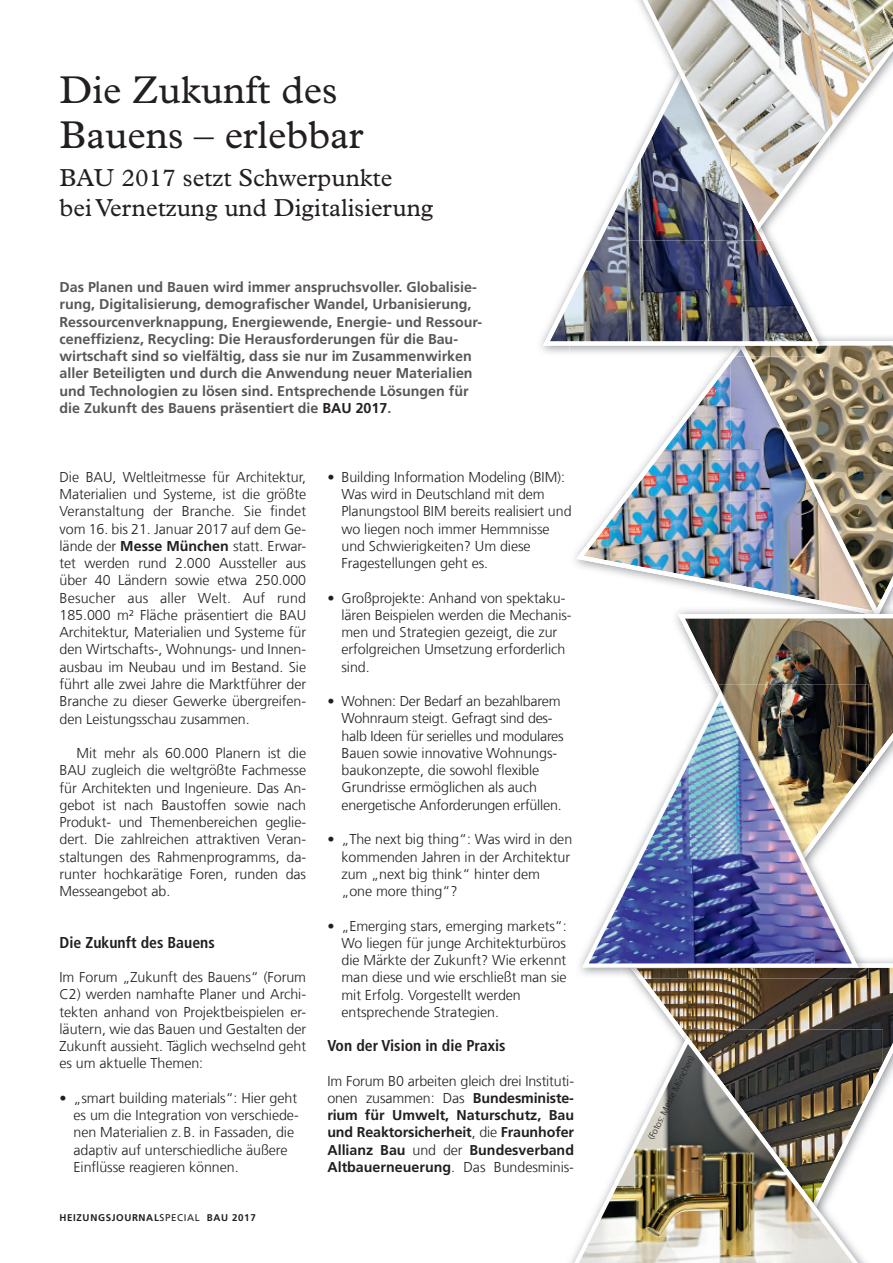
<style>
.page{position:relative;width:893px;height:1263px;background:#fff}
.page>*{position:absolute;margin:0;border:0;box-sizing:border-box;transform-origin:0 0}
.t1{font:39px/45px "Plantin";color:#231f20}
.t2{font:24.75px/30px "Plantin";color:#231f20}
.t3{font:700 condensed 15.75px "Frutiger LT Com";color:#231f20}
.t4{font:300 14.25px/17.2px "Frutiger LT Com";letter-spacing:-.005em;color:#231f20}
.t5{font:700 14.25px/17.2px "Frutiger LT Com";color:#57585a}
.t6{font:700 14.25px/17.2px "Frutiger LT Com";color:#231f20;text-align:justify}
.t7{font:700 9.75px "Frutiger LT Com";letter-spacing:.065em;color:#231f20}
.t8{font:300 9px "Frutiger LT Com";color:#231f20}
.s1{color:#231f20}
.s2{font-weight:700}
.s3{font-weight:400}
.s4{font-weight:300}
</style>
<div class="page">
<img style="left:576px;top:356px;width:154px;height:239px">
<img style="left:543px;top:168px;width:277px;height:178px">
<img style="left:627px;top:159px;width:140px;height:81px">
<img style="left:631px;top:0;width:262px;height:235px">
<img style="left:632px;top:963px;width:261px;height:128px">
<img style="left:677px;top:1029px;width:206px;height:78px">
<img style="left:570px;top:1032px;width:305px;height:231px">
<img style="left:730px;top:341px;width:163px;height:273px">
<img style="left:678px;top:615px;width:215px;height:171px">
<img style="left:628px;top:963px;width:240px;height:15px">
<img style="left:713px;top:684px;width:155px;height:111px">
<img style="left:580px;top:690px;width:282px;height:280px">
<h1 class="t1" style="left:60px;top:67px;width:305px">Die Zukunft des<br>Bauens – erlebbar</h1>
<h2 class="t2" style="left:60px;top:163px;width:375px">BAU 2017 setzt Schwerpunkte<br>bei Vernetzung und Digitalisierung</h2>
<p class="t5" style="left:60px;top:279px;width:424px">Das Planen und Bauen wird immer anspruchsvoller. Globalisie&shy;rung, Digitalisierung, demografischer Wandel, urbanisierung, Ressourcenverknappung, Energiewende, Energie- und Ressour&shy;ceneffizienz, recycling: Die Herausforderungen für die Bau&shy;wirtschaft sind so vielfältig, dass sie nur im Zusammenwirken aller Beteiligten und durch die Anwendung neuer Materialien und Technologien zu lösen sind. entsprechende lösungen für die Zukunft des Bauens präsentiert die <span class="s1">Bau 2017</span>.</p>
<p class="t4" style="left:60px;top:468px;width:248px;text-align:justify">Die BAU, Weltleitmesse für Architektur, Materialien und Systeme, ist die größte Veranstaltung der Branche. Sie findet vom 16. bis 21. Januar 2017 auf dem Ge&shy;lände der <span class="s2">Messe München</span> statt. Erwar&shy;tet werden rund 2.000 Aussteller aus über 40 Ländern sowie etwa 250.000<br>Besucher aus aller Welt. Auf rund 185.000 m² Fläche präsentiert die BAU Architektur, Materialien und Systeme für den Wirtschafts-, Wohnungs- und Innen&shy;ausbau im Neubau und im Bestand. Sie führt alle zwei Jahre die Marktführer der Branche zu dieser Gewerke übergreifen&shy;den Leistungsschau zusammen.</p>
<p class="t4" style="left:60px;top:744px;width:248px;text-align:justify;text-indent:17px">Mit mehr als 60.000 Planern ist die BAU zugleich die weltgrößte Fachmesse für Architekten und Ingenieure. Das An&shy;gebot ist nach Baustoffen sowie nach Produkt- und Themenbereichen geglie&shy;dert. Die zahlreichen attraktiven Veran&shy;staltungen des Rahmenprogramms, da&shy;runter hochkarätige Foren, runden das Messeangebot ab.</p>
<p class="t3" style="left:60px;top:933px;width:157px">Die Zukunft des Bauens</p>
<p class="t4" style="left:60px;top:969px;width:248px;text-align:justify">Im Forum „Zukunft des Bauens“ (Forum C2) werden namhafte Planer und Archi&shy;tekten anhand von Projektbeispielen er&shy;läutern, wie das Bauen und Gestalten der Zukunft aussieht. Täglich wechselnd geht es um aktuelle Themen:</p>
<p class="t4" style="left:74px;top:1089px;width:227px;text-indent:-14px">• „smart building materials“: Hier geht es um die Integration von verschiede&shy;nen Materialien z. B. in Fassaden, die adaptiv auf unterschiedliche äußere Einflüsse reagieren können.</p>
<p class="t7" style="left:60px;top:1212px;width:198px">Heizungsjournal<span class="s3">SPECIAL</span> Bau 2017</p>
<p class="t4" style="left:341px;top:468px;width:232px;text-indent:-14px">• Building Information Modeling (BIM):<br>Was wird in Deutschland mit dem Planungstool BIM bereits realisiert und wo liegen noch immer Hemmnisse und Schwierigkeiten? Um diese Fragestellungen geht es.</p>
<p class="t4" style="left:341px;top:589px;width:232px;text-indent:-14px">• Großprojekte: Anhand von spektaku&shy;lären Beispielen werden die Mechanis&shy;men und Strategien gezeigt, die zur erfolgreichen Umsetzung erforderlich sind.</p>
<p class="t4" style="left:341px;top:693px;width:224px;text-indent:-14px">• Wohnen: Der Bedarf an bezahlbarem Wohnraum steigt. Gefragt sind des&shy;halb Ideen für serielles und modulares Bauen sowie innovative Wohnungs&shy;baukonzepte, die sowohl flexible Grundrisse ermöglichen als auch energetische Anforderungen erfüllen.</p>
<p class="t4" style="left:341px;top:831px;width:232px;text-indent:-14px">• „The next big thing“: Was wird in den kommenden Jahren in der Architektur zum „next big think“ hinter dem „one more thing“?</p>
<p class="t4" style="left:341px;top:917px;width:227px;text-indent:-14px">• „Emerging stars, emerging markets“:<br>Wo liegen für junge Architekturbüros die Märkte der Zukunft? Wie erkennt man diese und wie erschließt man sie mit Erfolg. Vorgestellt werden entsprechende Strategien.</p>
<p class="t3" style="left:327px;top:1036px;width:180px">Von der Vision in die Praxis</p>
<p class="t6" style="left:327px;top:1072px;width:248px"><span class="s4">Im Forum B0 arbeiten gleich drei Instituti&shy;onen zusammen: Das</span> Bundesministe&shy;rium für umwelt, naturschutz, Bau und Reaktorsicherheit<span class="s4">, die</span> Fraunhofer allianz Bau <span class="s4">und der</span> Bundesverband Altbauerneuerung<span class="s4">. Das Bundesminis-</span></p>
<p class="t8" style="left:645px;top:1136px;width:94px;rotate:-63deg">(Fotos: Messe München)</p>
</div>
